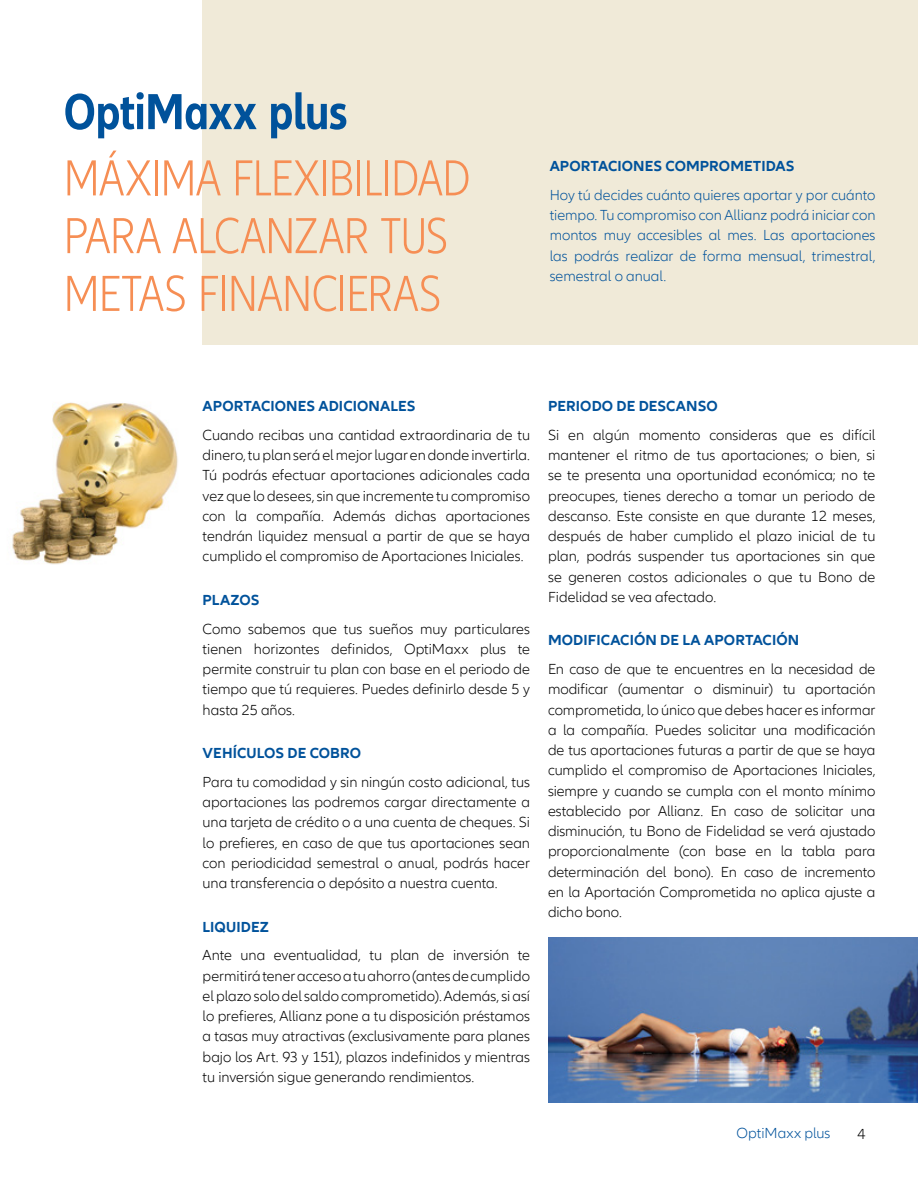
<style>
.page{position:relative;width:918px;height:1188px;background:#fff}
.page>*{position:absolute;margin:0;border:0;box-sizing:border-box;transform-origin:0 0}
.t1{font:300 condensed 52.5px/57.8px "Allianz Neo";letter-spacing:-.01em;color:#f68e54}
.t2{font:700 condensed 52.5px "Allianz Neo";letter-spacing:-.005em;color:#00529b}
.t3{font:300 15px/20.2px "Allianz Neo";color:#000;text-align:justify}
.t4{font:300 15px/20.2px "Allianz Neo";color:#00529b;text-align:justify}
.t5{font:700 15px "Allianz Neo";letter-spacing:.01em;color:#00529b}
</style>
<div class="page">
<img style="left:12px;top:402px;width:166px;height:163px">
<img style="left:548px;top:938px;width:370px;height:165px">
<div style="left:203px;top:0;width:715px;height:345px;background:#f0ead8"></div>
<h1 class="t2" style="left:64px;top:81px;width:285px">OptiMaxx plus</h1>
<h1 class="t1" style="left:64px;top:151px;width:310px">MÁXIMA FLEXIBILIDAD<br>PARA ALCAN</h1>
<h1 class="t1" style="left:294px;top:208px;width:109px">ZAR TUS</h1>
<h1 class="t1" style="left:64px;top:266px;width:25px">METAS</h1>
<h1 class="t1" style="left:198px;top:266px;width:44px">FINANCIERAS</h1>
<p class="t5" style="left:550px;top:157px;width:246px">APORTACIONES COM PROM ETIDAS</p>
<p class="t4" style="left:550px;top:185px;width:327px">Hoy tú decides cuánto quieres aportar y por cuánto tiempo. Tu compromiso con Allianz podrá iniciar con montos muy accesibles al mes. Las aportaciones las podrás realizar de forma mensual, trimestral, semestral o anual.</p>
<p class="t5" style="left:203px;top:397px;width:214px">APORTACIONES ADICIONALES</p>
<p class="t3" style="left:203px;top:425px;width:329px">Cuando recibas una cantidad extraordinaria de tu dinero, tu plan será el mejor lugar en donde invertirla.<br>Tú podrás efectuar aportaciones adicionales cada vez que lo desees, sin que incremente tu compromiso con la compañía. Además dichas aportaciones tendrán liquidez mensual a partir de que se haya cumplido el compromiso de Aportaciones Iniciales.</p>
<p class="t5" style="left:203px;top:591px;width:58px">PLAZOS</p>
<p class="t3" style="left:203px;top:619px;width:329px">Como sabemos que tus sueños muy particulares tienen horizontes definidos, OptiMaxx plus te permite construir tu plan con base en el periodo de tiempo que tú requieres. Puedes definirlo desde 5 y hasta 25 años.</p>
<p class="t5" style="left:203px;top:744px;width:157px">VEHÍCULOS DE COBRO</p>
<p class="t3" style="left:203px;top:772px;width:329px">Para tu comodidad y sin ningún costo adicional, tus aportaciones las podremos cargar directamente a una tarjeta de crédito o a una cuenta de cheques. Si lo prefieres, en caso de que tus aportaciones sean con periodicidad semestral o anual, podrás hacer una transferencia o depósito a nuestra cuenta.</p>
<p class="t5" style="left:203px;top:918px;width:68px">LIQUIDEZ</p>
<p class="t3" style="left:203px;top:946px;width:329px">Ante una eventualidad, tu plan de inversión te permitirá tener acceso a tu ahorro (antes de cumplido el plazo solo del saldo comprometido). Además, si así lo prefieres, Allianz pone a tu disposición préstamos a tasas muy atractivas (exclusivamente para planes bajo los Art. 93 y 151), plazos indefinidos y mientras tu inversión sigue generando rendimientos.</p>
<p class="t5" style="left:548px;top:397px;width:44px">PERIODO</p>
<p class="t5" style="left:617px;top:397px;width:100px">DE DESCANSO</p>
<p class="t3" style="left:548px;top:425px;width:329px">Si en algún momento consideras que es difícil mantener el ritmo de tus aportaciones; o bien, si se te presenta una oportunidad económica; no te preocupes, tienes derecho a tomar un periodo de descanso. Este consiste en que durante 12 meses, después de haber cumplido el plazo inicial de tu plan, podrás suspender tus aportaciones sin que se generen costos adicionales o que tu Bono de Fidelidad se vea afectado.</p>
<p class="t5" style="left:548px;top:632px;width:13px">MOD</p>
<p class="t5" style="left:583px;top:632px;width:217px">IFICACIÓN DE LA APORTACIÓN</p>
<p class="t3" style="left:548px;top:660px;width:329px">En caso de que te encuentres en la necesidad de modificar (aumentar o disminuir) tu aportación comprometida, lo único que debes hacer es informar a la compañía. Puedes solicitar una modificación de tus aportaciones futuras a partir de que se haya cumplido el compromiso de Aportaciones Iniciales, siempre y cuando se cumpla con el monto mínimo establecido por Allianz. En caso de solicitar una disminución, tu Bono de Fidelidad se verá ajustado proporcionalmente (con base en la tabla para determinación del bono). En caso de incremento en la Aportación Comprometida no aplica ajuste a dicho bono.</p>
<p class="t4" style="left:737px;top:1123px;width:95px">OptiMaxx plus</p>
<p class="t3" style="left:858px;top:1124px;width:10px">4</p>
</div>
